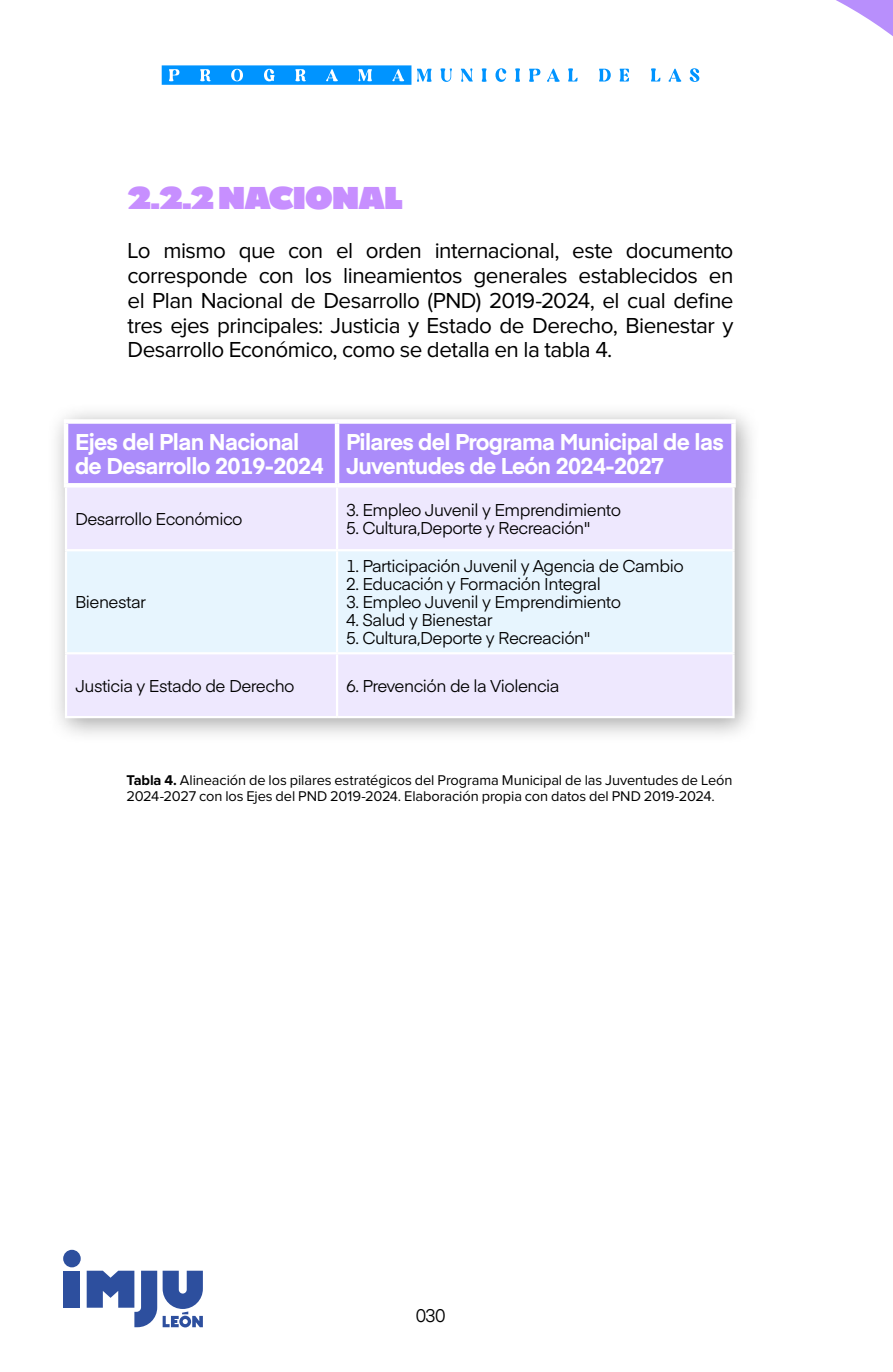
<style>
.page{position:relative;width:893px;height:1372px;background:#fff}
.page>*{position:absolute;margin:0;border:0;box-sizing:border-box;transform-origin:0 0}
.t1{font:900 31.5px "Catalpa";letter-spacing:-.025em;color:#c78fff}
.t2{font:22.5px/24.8px "Proxima Nova";letter-spacing:-.025em;color:#000;text-align:justify}
.t3{font:700 22.5px/24.8px "Eina 01";letter-spacing:-.03em;color:#fff}
.t4{font:18px "Eina 01";color:#000}
.t5{font:16.88px "Eina 01";letter-spacing:-.03em;color:#000}
.t6{font:14.62px/15.8px "Proxima Nova";letter-spacing:-.01em;color:#000}
.s1{font-weight:700}
</style>
<div class="page">
<svg style="left:836px;top:0;width:57px;height:36px"></svg>
<div style="left:47px;top:402px;width:715px;height:341px;background:#000;opacity:.35"></div>
<div style="left:68px;top:424px;width:663px;height:59px;background:#ab8cfa"></div>
<div style="left:67px;top:487px;width:665px;height:229px;background:#eee8fe"></div>
<div style="left:67px;top:551px;width:665px;height:101px;background:#e7f5fe"></div>
<hr style="left:65px;top:487px;width:2px;height:62px;background:#fff">
<hr style="left:336px;top:487px;width:2px;height:62px;background:#fff">
<hr style="left:732px;top:487px;width:3px;height:62px;background:#fff">
<hr style="left:65px;top:549px;width:272px;height:2px;background:#fff">
<hr style="left:65px;top:551px;width:2px;height:101px;background:#fff">
<hr style="left:337px;top:549px;width:398px;height:2px;background:#fff">
<hr style="left:336px;top:551px;width:2px;height:101px;background:#fff">
<hr style="left:732px;top:551px;width:3px;height:101px;background:#fff">
<hr style="left:65px;top:652px;width:272px;height:2px;background:#fff">
<hr style="left:65px;top:654px;width:2px;height:62px;background:#fff">
<hr style="left:337px;top:652px;width:398px;height:2px;background:#fff">
<hr style="left:336px;top:654px;width:2px;height:62px;background:#fff">
<hr style="left:732px;top:654px;width:3px;height:62px;background:#fff">
<hr style="left:65px;top:716px;width:272px;height:2px;background:#fff">
<hr style="left:337px;top:716px;width:398px;height:2px;background:#fff">
<div style="left:64px;top:419px;width:273px;height:5px;background:#fff"></div>
<hr style="left:64px;top:424px;width:4px;height:59px;background:#fff">
<div style="left:337px;top:419px;width:399px;height:5px;background:#fff"></div>
<hr style="left:335px;top:424px;width:4px;height:59px;background:#fff">
<div style="left:731px;top:424px;width:5px;height:59px;background:#fff"></div>
<hr style="left:64px;top:483px;width:273px;height:4px;background:#fff">
<hr style="left:337px;top:483px;width:399px;height:4px;background:#fff">
<div style="left:63px;top:1249px;width:18px;height:18px;background:#2d4f9e;border-radius:50%"></div>
<div style="left:64px;top:1270px;width:16px;height:37px;background:#2d4f9e"></div>
<svg style="left:163px;top:1270px;width:40px;height:57px"></svg>
<svg style="left:87px;top:1270px;width:70px;height:57px"></svg>
<svg style="left:162px;top:65px;width:249px;height:20px;background:#24a3ff"></svg>
<svg style="left:417px;top:68px;width:282px;height:14px"></svg>
<h1 class="t1" style="left:128px;top:178px;width:277px">2.2.2 NACIONAL</h1>
<p class="t2" style="left:128px;top:239px;width:607px">Lo mismo que con el orden internacional, este documento corresponde con los lineamientos generales establecidos en el Plan Nacional de Desarrollo (PND) 2019-2024, el cual define tres ejes principales: Justicia y Estado de Derecho, Bienestar y Desarrollo Económico, como se detalla en la tabla 4.</p>
<h2 class="t3" style="left:75px;top:428px;width:250px">Ejes del Plan Nacional de Desarrollo 2019-2024</h2>
<h2 class="t3" style="left:346px;top:428px;width:379px">Pilares del Programa Municipal de las<br>Juventudes de León 2024-2027</h2>
<p class="t5" style="left:75px;top:506px;width:169px">Desarrollo Económico</p>
<p class="t5" style="left:346px;top:497px;width:277px">3. Empleo Juvenil y Emprendimiento</p>
<p class="t5" style="left:346px;top:515px;width:246px">5. Cultura,Deporte y Recreación"</p>
<p class="t5" style="left:75px;top:589px;width:73px">Bienestar</p>
<p class="t5" style="left:346px;top:553px;width:339px">1. Participación Juvenil y Agencia de Cambio</p>
<p class="t5" style="left:346px;top:571px;width:256px">2. Educación y Formación Integral</p>
<p class="t5" style="left:346px;top:589px;width:277px">3. Empleo Juvenil y Emprendimiento</p>
<p class="t5" style="left:346px;top:607px;width:148px">4. Salud y Bienestar</p>
<p class="t5" style="left:346px;top:625px;width:246px">5. Cultura,Deporte y Recreación"</p>
<p class="t5" style="left:75px;top:673px;width:221px">Justicia y Estado de Derecho</p>
<p class="t5" style="left:346px;top:673px;width:215px">6. Prevención de la Violencia</p>
<p class="t6" style="left:126px;top:772px;width:607px"><span class="s1">Tabla 4.</span> Alineación de los pilares estratégicos del Programa Municipal de las Juventudes de León<br>2024-2027 con los Ejes del PND 2019-2024. Elaboración propia con datos del PND 2019-2024.</p>
<p class="t4" style="left:415px;top:1301px;width:32px">030</p>
</div>
